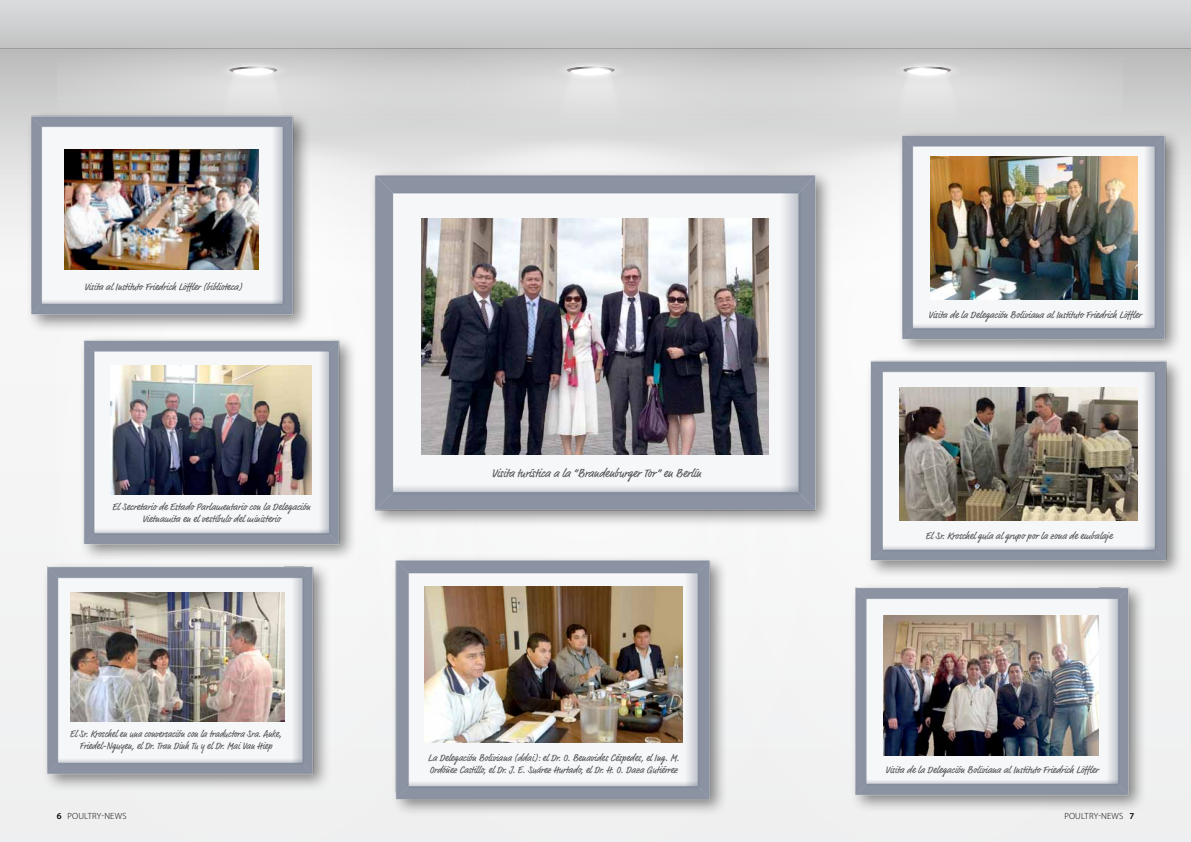
<style>
.page{position:relative;width:1191px;height:842px;background:#f3f3f4}
.page>*{position:absolute;margin:0;border:0;box-sizing:border-box;transform-origin:0 0}
.t1{font:12px "Market Pro";color:#58585a}
.t2{font:10px/12px "Market Pro";color:#58585a;text-align:center}
.t3{font:10px/12px "Market Pro";color:#58585a;text-align:center;scale:.95 1}
.t4{font:300 9px "Myriad Pro";letter-spacing:.02em;color:#000}
.s1{font-weight:600}
</style>
<div class="page">
<div style="left:0;top:49px;width:1191px;height:267px;background:linear-gradient(to bottom,#c2c2c3,#fff)"></div>
<div style="left:0;top:0;width:1191px;height:48px;background:#d2d3d4"></div>
<svg style="left:57px;top:35px;width:423px;height:107px;fill:#c9caca"></svg>
<div style="left:214px;top:60px;width:77px;height:21px;background:#cfcfcf;border-radius:50%"></div>
<div style="left:225px;top:63px;width:56px;height:15px;background:#dcdcdc;border-radius:50%"></div>
<svg style="left:217px;top:67px;width:73px;height:39px"></svg>
<svg style="left:867px;top:142px;width:30px;height:174px"></svg>
<svg style="left:700px;top:35px;width:423px;height:107px;fill:#cfcfd0"></svg>
<div style="left:889px;top:60px;width:77px;height:21px;background:#cfcfcf;border-radius:50%"></div>
<div style="left:900px;top:63px;width:55px;height:15px;background:#ddd;border-radius:50%"></div>
<svg style="left:890px;top:67px;width:74px;height:61px"></svg>
<svg style="left:313px;top:135px;width:554px;height:181px"></svg>
<div style="left:311px;top:31px;width:558px;height:111px;background:linear-gradient(to bottom,#c4c4c5,#dedede);border-radius:50%"></div>
<div style="left:552px;top:60px;width:77px;height:21px;background:#cfcfcf;border-radius:50%"></div>
<div style="left:562px;top:63px;width:56px;height:15px;background:#dcdcdc;border-radius:50%"></div>
<svg style="left:554px;top:67px;width:73px;height:61px"></svg>
<div style="left:41px;top:561px;width:290px;height:231px;background:#000;opacity:.45"></div>
<img style="left:43px;top:561px;width:274px;height:226px">
<div style="left:26px;top:110px;width:285px;height:223px;background:#000;opacity:.45"></div>
<img style="left:27px;top:106px;width:271px;height:221px">
<div style="left:897px;top:129px;width:285px;height:228px;background:#000;opacity:.45"></div>
<img style="left:899px;top:125px;width:270px;height:226px">
<img style="left:64px;top:150px;width:194px;height:120px">
<div style="left:369px;top:169px;width:464px;height:359px;background:#000;opacity:.45"></div>
<img style="left:368px;top:159px;width:455px;height:369px">
<img style="left:421px;top:219px;width:347px;height:235px">
<div style="left:850px;top:581px;width:297px;height:232px;background:#000;opacity:.45"></div>
<img style="left:851px;top:581px;width:282px;height:227px">
<img style="left:883px;top:615px;width:215px;height:140px">
<div style="left:865px;top:355px;width:320px;height:224px;background:#000;opacity:.45"></div>
<img style="left:866px;top:351px;width:305px;height:222px">
<img style="left:900px;top:388px;width:237px;height:133px">
<img style="left:71px;top:592px;width:213px;height:129px">
<div style="left:79px;top:334px;width:278px;height:229px;background:#000;opacity:.45"></div>
<img style="left:81px;top:330px;width:263px;height:227px">
<img style="left:111px;top:366px;width:201px;height:129px">
<div style="left:390px;top:554px;width:338px;height:263px;background:#000;opacity:.45"></div>
<img style="left:391px;top:554px;width:324px;height:260px">
<img style="left:424px;top:586px;width:258px;height:157px">
<img style="left:930px;top:156px;width:207px;height:144px">
<p class="t2" style="left:84px;top:281px;width:159px">Visita al Instituto Friedrich Löffler (biblioteca)</p>
<p class="t2" style="left:112px;top:501px;width:199px">El Secretario de Estado Parlamentario con la Delegación<br>Vietnamita en el vestíbulo del ministerio</p>
<p class="t3" style="left:70px;top:728px;width:224px">El Sr. Kroschel en una conversación con la traductora Sra. Anke,<br>Friedel-Nguyen, el Dr. Tran Dinh Tu y el Dr. Mai Van Hiep</p>
<p class="t1" style="left:491px;top:465px;width:211px">Visita turística a la “Brandenburger Tor” en Berlín</p>
<p class="t2" style="left:928px;top:309px;width:215px">Visita de la Delegación Boliviana al Instituto Friedrich Löffler</p>
<p class="t2" style="left:925px;top:530px;width:188px">El Sr. Kroschel guía al grupo por la zona de embalaje</p>
<p class="t2" style="left:428px;top:752px;width:253px;text-align:left">La Delegación Boliviana (ddai): el Dr. O. Benavides Céspedes, el Ing. M.<br>Ordóñez Castillo, el Dr. J. E. Suárez Hurtado, el Dr. H. O. Daza Gutiérrez</p>
<p class="t2" style="left:885px;top:764px;width:215px">Visita de la Delegación Boliviana al Instituto Friedrich Löffler</p>
<p class="t4" style="left:57px;top:811px;width:71px"><span class="s1">6</span> POULTRY-NEWS</p>
<p class="t4" style="left:1064px;top:811px;width:71px">POULTRY-NEWS <span class="s1">7</span></p>
</div>
